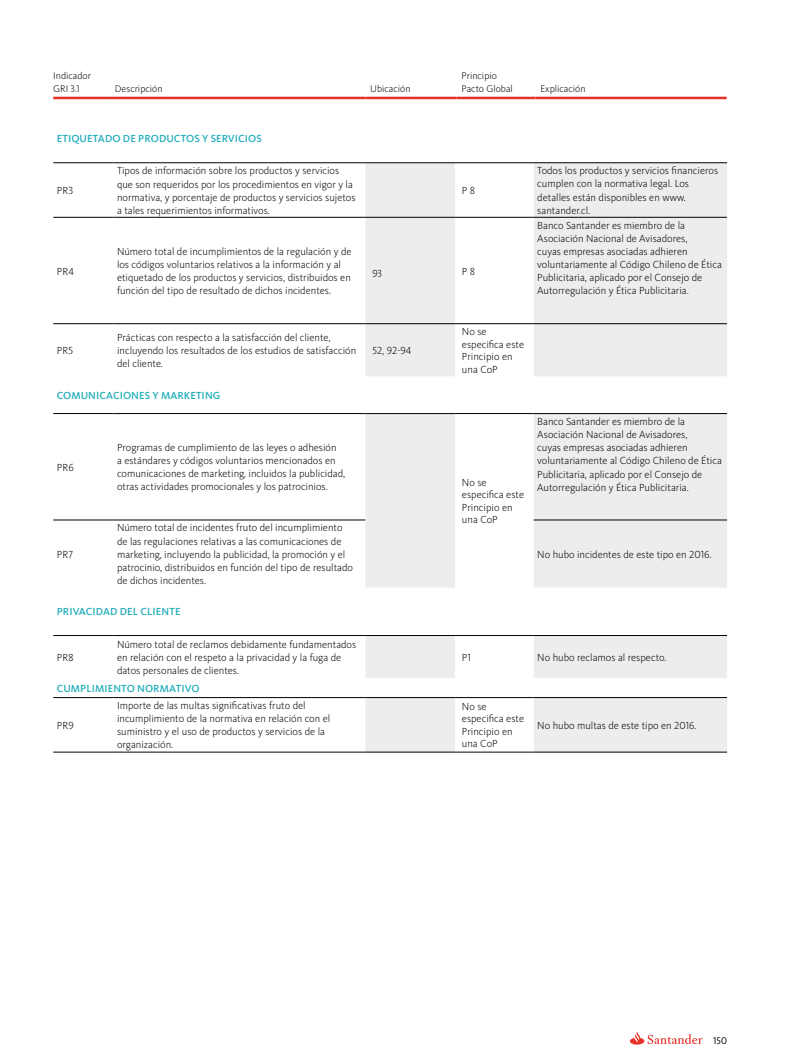
<style>
.page{position:relative;width:798px;height:1063px;background:#fff}
.page>*{position:absolute;margin:0;border:0;box-sizing:border-box;transform-origin:0 0}
.t1{font:300 10.62px/13.1px "Kievit OT";color:#000}
.t2{font:500 10.62px "Kievit OT";letter-spacing:.01em;color:#21aebb}
.t3{font:300 10px/13.1px "Kievit OT";color:#000}
.t4{font:10px "Kievit OT";color:#000}
</style>
<div class="page">
<svg style="left:629px;top:1032px;width:73px;height:13px"></svg>
<svg style="left:365px;top:164px;width:361px;height:588px;fill:#ededed"></svg>
<hr style="left:53px;top:217px;width:60px;height:1px;background:#000">
<hr style="left:113px;top:217px;width:252px;height:1px;background:#000">
<hr style="left:365px;top:217px;width:89px;height:1px;background:#000">
<hr style="left:454px;top:217px;width:79px;height:1px;background:#000">
<hr style="left:533px;top:217px;width:193px;height:1px;background:#000">
<hr style="left:53px;top:323px;width:60px;height:1px;background:#000">
<hr style="left:113px;top:323px;width:252px;height:1px;background:#000">
<hr style="left:365px;top:323px;width:89px;height:1px;background:#000">
<hr style="left:454px;top:323px;width:79px;height:1px;background:#000">
<hr style="left:533px;top:323px;width:193px;height:1px;background:#000">
<hr style="left:53px;top:520px;width:60px;height:1px;background:#000">
<hr style="left:113px;top:520px;width:252px;height:1px;background:#000">
<hr style="left:533px;top:520px;width:193px;height:1px;background:#000">
<hr style="left:53px;top:752px;width:60px;height:1px;background:#000">
<hr style="left:113px;top:752px;width:252px;height:1px;background:#000">
<hr style="left:365px;top:752px;width:89px;height:1px;background:#000">
<hr style="left:454px;top:752px;width:79px;height:1px;background:#000">
<hr style="left:533px;top:752px;width:193px;height:1px;background:#000">
<hr style="left:53px;top:163px;width:60px;height:1px;background:#000">
<hr style="left:113px;top:163px;width:252px;height:1px;background:#000">
<hr style="left:365px;top:163px;width:89px;height:1px;background:#000">
<hr style="left:454px;top:163px;width:79px;height:1px;background:#000">
<hr style="left:533px;top:163px;width:193px;height:1px;background:#000">
<hr style="left:53px;top:413px;width:60px;height:1px;background:#000">
<hr style="left:113px;top:413px;width:252px;height:1px;background:#000">
<hr style="left:365px;top:413px;width:89px;height:1px;background:#000">
<hr style="left:454px;top:413px;width:79px;height:1px;background:#000">
<hr style="left:533px;top:413px;width:193px;height:1px;background:#000">
<hr style="left:53px;top:635px;width:60px;height:1px;background:#000">
<hr style="left:113px;top:635px;width:252px;height:1px;background:#000">
<hr style="left:365px;top:635px;width:89px;height:1px;background:#000">
<hr style="left:454px;top:635px;width:79px;height:1px;background:#000">
<hr style="left:533px;top:635px;width:193px;height:1px;background:#000">
<hr style="left:53px;top:697px;width:60px;height:1px;background:#000">
<hr style="left:113px;top:697px;width:252px;height:1px;background:#000">
<hr style="left:365px;top:697px;width:89px;height:1px;background:#000">
<hr style="left:454px;top:697px;width:79px;height:1px;background:#000">
<hr style="left:533px;top:697px;width:193px;height:1px;background:#000">
<hr style="left:53px;top:97px;width:57px;height:2px;background:#e63329">
<hr style="left:110px;top:97px;width:255px;height:2px;background:#e63329">
<hr style="left:365px;top:97px;width:91px;height:2px;background:#e63329">
<hr style="left:456px;top:97px;width:79px;height:2px;background:#e63329">
<hr style="left:535px;top:97px;width:191px;height:2px;background:#e63329">
<p class="t3" style="left:53px;top:69px;width:39px">Indicador<br>GRI 3.1</p>
<p class="t3" style="left:115px;top:82px;width:49px">Descripción</p>
<p class="t3" style="left:370px;top:82px;width:42px">Ubicación</p>
<p class="t3" style="left:461px;top:69px;width:53px">Principio<br>Pacto Global</p>
<p class="t3" style="left:540px;top:82px;width:46px">Explicación</p>
<p class="t2" style="left:57px;top:132px;width:206px">ETIQUETADO DE PRODUCTOS Y SERVICIOS</p>
<p class="t1" style="left:57px;top:184px;width:18px">PR3</p>
<p class="t1" style="left:57px;top:265px;width:18px">PR4</p>
<p class="t1" style="left:57px;top:344px;width:18px">PR5</p>
<p class="t1" style="left:117px;top:164px;width:240px">Tipos de información sobre los productos y servicios que son requeridos por los procedimientos en vigor y la normativa, y porcentaje de productos y servicios sujetos a tales requerimientos informativos.</p>
<p class="t1" style="left:117px;top:245px;width:236px">Número total de incumplimientos de la regulación y de los códigos voluntarios relativos a la información y al etiquetado de los productos y servicios, distribuidos en función del tipo de resultado de dichos incidentes.</p>
<p class="t1" style="left:117px;top:331px;width:240px">Prácticas con respecto a la satisfacción del cliente, incluyendo los resultados de los estudios de satisfacción del cliente.</p>
<p class="t2" style="left:57px;top:389px;width:165px">COMUNICACIONES Y MARKETING</p>
<p class="t1" style="left:57px;top:461px;width:18px">PR6</p>
<p class="t1" style="left:57px;top:548px;width:18px">PR7</p>
<p class="t1" style="left:117px;top:441px;width:230px">Programas de cumplimiento de las leyes o adhesión<br>a estándares y códigos voluntarios mencionados en comunicaciones de marketing, incluidos la publicidad, otras actividades promocionales y los patrocinios.</p>
<p class="t1" style="left:117px;top:522px;width:237px">Número total de incidentes fruto del incumplimiento de las regulaciones relativas a las comunicaciones de marketing, incluyendo la publicidad, la promoción y el patrocinio, distribuidos en función del tipo de resultado de dichos incidentes.</p>
<p class="t1" style="left:462px;top:184px;width:15px">P 8</p>
<p class="t1" style="left:372px;top:265px;width:11px">93</p>
<p class="t1" style="left:462px;top:265px;width:15px">P 8</p>
<p class="t1" style="left:372px;top:344px;width:40px">52, 92-94</p>
<p class="t1" style="left:462px;top:326px;width:64px;line-height:12.5px">No se especifica este<br>Principio en una CoP</p>
<p class="t1" style="left:537px;top:164px;width:182px">Todos los productos y servicios financieros cumplen con la normativa legal. Los detalles están disponibles en www. santander.cl.</p>
<p class="t1" style="left:537px;top:219px;width:186px">Banco Santander es miembro de la Asociación Nacional de Avisadores,<br>cuyas empresas asociadas adhieren voluntariamente al Código Chileno de Ética Publicitaria, aplicado por el Consejo de Autorregulación y Ética Publicitaria.</p>
<p class="t1" style="left:462px;top:476px;width:64px;line-height:12.5px">No se especifica este<br>Principio en una CoP</p>
<p class="t1" style="left:537px;top:415px;width:186px">Banco Santander es miembro de la Asociación Nacional de Avisadores,<br>cuyas empresas asociadas adhieren voluntariamente al Código Chileno de Ética Publicitaria, aplicado por el Consejo de Autorregulación y Ética Publicitaria.</p>
<p class="t1" style="left:537px;top:548px;width:176px">No hubo incidentes de este tipo en 2016.</p>
<p class="t2" style="left:57px;top:606px;width:125px">PRIVACIDAD DEL CLIENTE</p>
<p class="t1" style="left:57px;top:651px;width:18px">PR8</p>
<p class="t1" style="left:117px;top:638px;width:241px">Número total de reclamos debidamente fundamentados en relación con el respeto a la privacidad y la fuga de datos personales de clientes.</p>
<p class="t1" style="left:462px;top:651px;width:11px">P1</p>
<p class="t1" style="left:537px;top:651px;width:131px">No hubo reclamos al respecto.</p>
<p class="t2" style="left:57px;top:682px;width:144px">CUMPLIMIENTO NORMATIVO</p>
<p class="t1" style="left:57px;top:719px;width:18px">PR9</p>
<p class="t1" style="left:117px;top:699px;width:215px">Importe de las multas significativas fruto del incumplimiento de la normativa en relación con el suministro y el uso de productos y servicios de la organización.</p>
<p class="t1" style="left:462px;top:700px;width:64px;line-height:12.5px">No se especifica este<br>Principio en una CoP</p>
<p class="t1" style="left:537px;top:719px;width:161px">No hubo multas de este tipo en 2016.</p>
<p class="t4" style="left:713px;top:1035px;width:15px">150</p>
</div>
